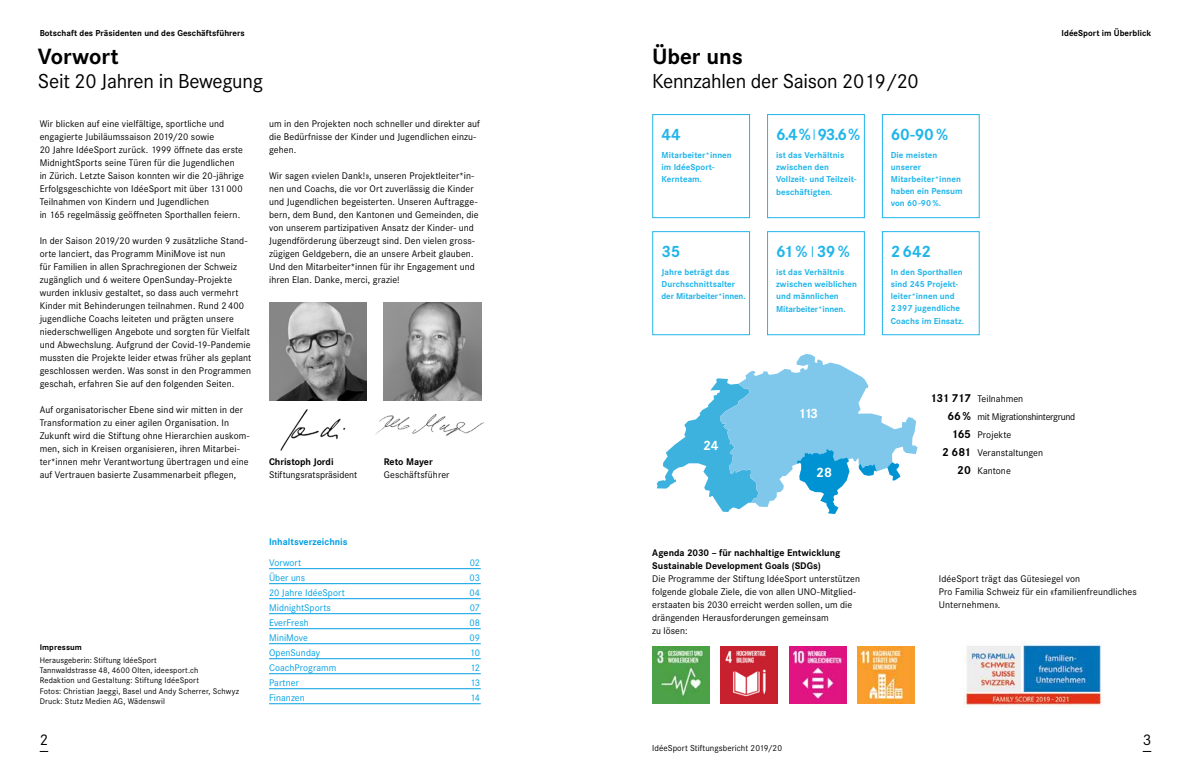
<style>
.page{position:relative;width:1191px;height:780px;background:#fff}
.page>*{position:absolute;margin:0;border:0;box-sizing:border-box;transform-origin:0 0}
.t1{font:700 23px "Corporate S";color:#000}
.t2{font:21px "Corporate S";letter-spacing:-.015em;color:#000}
.t3{font:700 17px "Corporate S";letter-spacing:-.025em;color:#21b5ea}
.t4{font:16px "Corporate S";color:#000}
.t5{font:700 14px "Corporate S";letter-spacing:-.09em;color:#fff}
.t6{font:700 12px/18px "Corporate S";letter-spacing:-.04em;color:#000;text-align:right}
.t7{font:10px/13px "Corporate S";letter-spacing:.01em;color:#000}
.t8{font:10px "Corporate S";letter-spacing:.005em;color:#009fe3}
.t9{font:700 10px/13px "Corporate S";color:#000}
.t10{font:700 10px "Corporate S";color:#009fe3}
.t11{font:700 9px/12px "Corporate S";letter-spacing:.005em;color:#21b5ea}
.t12{font:700 9px "Corporate S";letter-spacing:.005em;color:#000}
.t13{font:9px "Corporate S";letter-spacing:.005em;color:#000}
.t14{font:700 9px "Corporate S";letter-spacing:-.015em;color:#21b5ea}
.t15{font:8.5px/10.2px "Corporate S";letter-spacing:.015em;color:#000}
.t16{font:700 8.5px "Corporate S";letter-spacing:.01em;color:#000}
</style>
<div class="page">
<svg style="left:656px;top:354px;width:261px;height:160px"></svg>
<img style="left:280px;top:409px;width:66px;height:42px">
<img style="left:375px;top:414px;width:109px;height:22px">
<hr style="left:269px;top:568px;width:212px;height:1px;background:#009fe3">
<hr style="left:269px;top:583px;width:212px;height:1px;background:#009fe3">
<hr style="left:269px;top:598px;width:212px;height:1px;background:#009fe3">
<hr style="left:269px;top:613px;width:212px;height:1px;background:#009fe3">
<hr style="left:269px;top:628px;width:212px;height:1px;background:#009fe3">
<hr style="left:269px;top:643px;width:212px;height:1px;background:#009fe3">
<hr style="left:269px;top:658px;width:212px;height:1px;background:#009fe3">
<hr style="left:269px;top:673px;width:212px;height:1px;background:#009fe3">
<hr style="left:269px;top:688px;width:212px;height:1px;background:#009fe3">
<hr style="left:269px;top:703px;width:212px;height:1px;background:#009fe3">
<div style="left:882px;top:114px;width:97px;height:104px;border:1px solid #21b5ea"></div>
<div style="left:767px;top:114px;width:98px;height:104px;border:1px solid #21b5ea"></div>
<div style="left:652px;top:114px;width:98px;height:104px;border:1px solid #21b5ea"></div>
<div style="left:767px;top:231px;width:98px;height:104px;border:1px solid #21b5ea"></div>
<div style="left:652px;top:231px;width:98px;height:104px;border:1px solid #21b5ea"></div>
<div style="left:882px;top:231px;width:97px;height:104px;border:1px solid #21b5ea"></div>
<img style="left:652px;top:646px;width:57px;height:57px">
<img style="left:720px;top:646px;width:57px;height:57px">
<img style="left:789px;top:646px;width:57px;height:57px">
<img style="left:857px;top:646px;width:57px;height:57px">
<img style="left:269px;top:303px;width:98px;height:97px">
<img style="left:384px;top:303px;width:97px;height:97px">
<img style="left:964px;top:641px;width:138px;height:66px">
<p class="t12" style="left:40px;top:28px;width:207px">Botschaft des Präsidenten und des Geschäftsführers</p>
<h1 class="t1" style="left:38px;top:44px;width:82px">Vorwort</h1>
<h2 class="t2" style="left:38px;top:69px;width:226px">Seit 20 Jahren in Bewegung</h2>
<p class="t7" style="left:40px;top:117px;width:206px">Wir blicken auf eine vielfältige, sportliche und engagierte Jubiläumssaison 2019/20 sowie<br>20 Jahre IdéeSport zurück. 1999 öffnete das erste MidnightSports seine Türen für die Jugendlichen in Zürich. Letzte Saison konnten wir die 20-jährige Erfolgsgeschichte von IdéeSport mit über 131 000<br>Teilnahmen von Kindern und Jugendlichen<br>in 165 regelmässig geöffneten Sporthallen feiern.</p>
<p class="t7" style="left:40px;top:234px;width:213px">In der Saison 2019/20 wurden 9 zusätzliche Stand&shy;orte lanciert, das Programm MiniMove ist nun<br>für Familien in allen Sprachregionen der Schweiz zugänglich und 6 weitere OpenSunday-Projekte wurden inklusiv gestaltet, so dass auch vermehrt Kinder mit Behinderungen teilnahmen. Rund 2 400 jugendliche Coachs leiteten und prägten unsere niederschwelligen Angebote und sorgten für Vielfalt und Abwechslung. Aufgrund der Covid-19-Pandemie mussten die Projekte leider etwas früher als geplant geschlossen werden. Was sonst in den Programmen geschah, erfahren Sie auf den folgenden Seiten.</p>
<p class="t7" style="left:40px;top:403px;width:211px">Auf organisatorischer Ebene sind wir mitten in der Transformation zu einer agilen Organisation. In Zukunft wird die Stiftung ohne Hierarchien auskom&shy;men, sich in Kreisen organisieren, ihren Mitarbei&shy;ter*innen mehr Verantwortung übertragen und eine auf Vertrauen basierte Zusammenarbeit pflegen,</p>
<p class="t7" style="left:269px;top:117px;width:212px">um in den Projekten noch schneller und direkter auf die Bedürfnisse der Kinder und Jugendlichen einzu&shy;gehen.</p>
<p class="t7" style="left:269px;top:169px;width:211px">Wir sagen «vielen Dank!», unseren Projektleiter*in&shy;nen und Coachs, die vor Ort zuverlässig die Kinder und Jugendlichen begeisterten. Unseren Auftragge&shy;bern, dem Bund, den Kantonen und Gemeinden, die von unserem partizipativen Ansatz der Kinder- und Jugendförderung überzeugt sind. Den vielen gross&shy;zügigen Geldgebern, die an unsere Arbeit glauben.<br>Und den Mitarbeiter*innen für ihr Engagement und ihren Elan. Danke, merci, grazie!</p>
<p class="t9" style="left:269px;top:455px;width:66px">Christoph Jordi</p>
<p class="t7" style="left:269px;top:468px;width:90px">Stiftungsratspräsident</p>
<p class="t9" style="left:384px;top:455px;width:50px">Reto Mayer</p>
<p class="t7" style="left:384px;top:468px;width:67px">Geschäftsführer</p>
<p class="t16" style="left:40px;top:642px;width:44px">Impressum</p>
<p class="t15" style="left:40px;top:655px;width:201px">Herausgeberin: Stiftung IdéeSport<br>Tannwaldstrasse 48, 4600 Olten, ideesport.ch<br>Redaktion und Gestaltung: Stiftung IdéeSport<br>Fotos: Christian Jaeggi, Basel und Andy Scherrer, Schwyz Druck: Stutz Medien AG, Wädenswil</p>
<p class="t10" style="left:269px;top:536px;width:80px">Inhaltsverzeichnis</p>
<p class="t8" style="left:269px;top:556px;width:34px">Vorwort</p>
<p class="t8" style="left:470px;top:556px;width:12px">02</p>
<p class="t8" style="left:269px;top:571px;width:38px">Über uns</p>
<p class="t8" style="left:469px;top:571px;width:12px">03</p>
<p class="t8" style="left:269px;top:586px;width:77px">20 Jahre IdéeSport</p>
<p class="t8" style="left:469px;top:586px;width:12px">04</p>
<p class="t8" style="left:269px;top:601px;width:63px">MidnightSports</p>
<p class="t8" style="left:470px;top:601px;width:12px">07</p>
<p class="t8" style="left:269px;top:616px;width:41px">EverFresh</p>
<p class="t8" style="left:469px;top:616px;width:12px">08</p>
<p class="t8" style="left:269px;top:631px;width:40px">MiniMove</p>
<p class="t8" style="left:469px;top:631px;width:12px">09</p>
<p class="t8" style="left:269px;top:646px;width:52px">OpenSunday</p>
<p class="t8" style="left:470px;top:646px;width:12px">10</p>
<p class="t8" style="left:269px;top:661px;width:69px">CoachProgramm</p>
<p class="t8" style="left:470px;top:661px;width:12px">12</p>
<p class="t8" style="left:269px;top:676px;width:31px">Partner</p>
<p class="t8" style="left:470px;top:676px;width:12px">13</p>
<p class="t8" style="left:269px;top:691px;width:37px">Finanzen</p>
<p class="t8" style="left:470px;top:691px;width:12px">14</p>
<h1 class="t1" style="left:652px;top:44px;width:92px">Über uns</h1>
<h2 class="t2" style="left:652px;top:69px;width:268px">Kennzahlen der Saison 2019/20</h2>
<h3 class="t3" style="left:661px;top:124px;width:21px">44</h3>
<p class="t11" style="left:661px;top:149px;width:72px">Mitarbeiter*innen im IdéeSport-<br>Kernteam.</p>
<h3 class="t3" style="left:661px;top:241px;width:20px">35</h3>
<p class="t11" style="left:661px;top:266px;width:86px">Jahre beträgt das<br>Durchschnittsalter der Mitarbeiter*innen.</p>
<h3 class="t3" style="left:776px;top:124px;width:86px">6.4% 93.6%</h3>
<p class="t11" style="left:776px;top:149px;width:82px">ist das Verhältnis zwischen den<br>Vollzeit- und Teilzeit-</p>
<p class="t11" style="left:776px;top:186px;width:58px">beschäftigten.</p>
<h3 class="t3" style="left:776px;top:241px;width:75px">61% 39%</h3>
<p class="t11" style="left:776px;top:266px;width:82px">ist das Verhältnis zwischen weiblichen und männlichen</p>
<p class="t14" style="left:776px;top:303px;width:71px">Mitarbeiter*innen.</p>
<h3 class="t3" style="left:890px;top:124px;width:59px">60-90%</h3>
<p class="t11" style="left:890px;top:149px;width:73px">Die meisten unserer<br>Mitarbeiter*innen haben ein Pensum von 60-90%.</p>
<h3 class="t3" style="left:890px;top:241px;width:42px">2642</h3>
<p class="t11" style="left:890px;top:266px;width:74px">In den Sporthallen sind 245 Projekt&shy;leiter*innen und<br>2397 jugendliche</p>
<p class="t11" style="left:890px;top:315px;width:75px">Coachs im Einsatz.</p>
<p class="t12" style="left:1061px;top:28px;width:91px">IdéeSport im Überblick</p>
<h3 class="t5" style="left:703px;top:437px;width:17px">24</h3>
<h3 class="t5" style="left:798px;top:405px;width:21px">113</h3>
<h3 class="t5" style="left:816px;top:464px;width:17px">28</h3>
<p class="t6" style="left:930px;top:389px;width:42px">131 717<br>66%<br>165<br>2 681<br>20</p>
<p class="t7" style="left:977px;top:389px;width:99px;line-height:18px">Teilnahmen<br>mit Migrationshintergrund<br>Projekte<br>Veranstaltungen<br>Kantone</p>
<p class="t9" style="left:652px;top:546px;width:190px">Agenda 2030 – für nachhaltige Entwicklung<br>Sustainable Development Goals (SDGs)</p>
<p class="t7" style="left:652px;top:572px;width:209px">Die Programme der Stiftung IdéeSport unterstützen folgende globale Ziele, die von allen UNO-Mitglied&shy;erstaaten bis 2030 erreicht werden sollen, um die drängenden Herausforderungen gemeinsam<br>zu lösen:</p>
<p class="t7" style="left:939px;top:572px;width:199px">IdéeSport trägt das Gütesiegel von<br>Pro Familia Schweiz für ein «familienfreundliches<br>Unternehmen».</p>
<h3 class="t4" style="left:40px;top:730px;width:10px">2</h3>
<h3 class="t4" style="left:1142px;top:730px;width:10px">3</h3>
<p class="t13" style="left:652px;top:743px;width:131px">IdéeSport Stiftungsbericht 2019/20</p>
</div>
